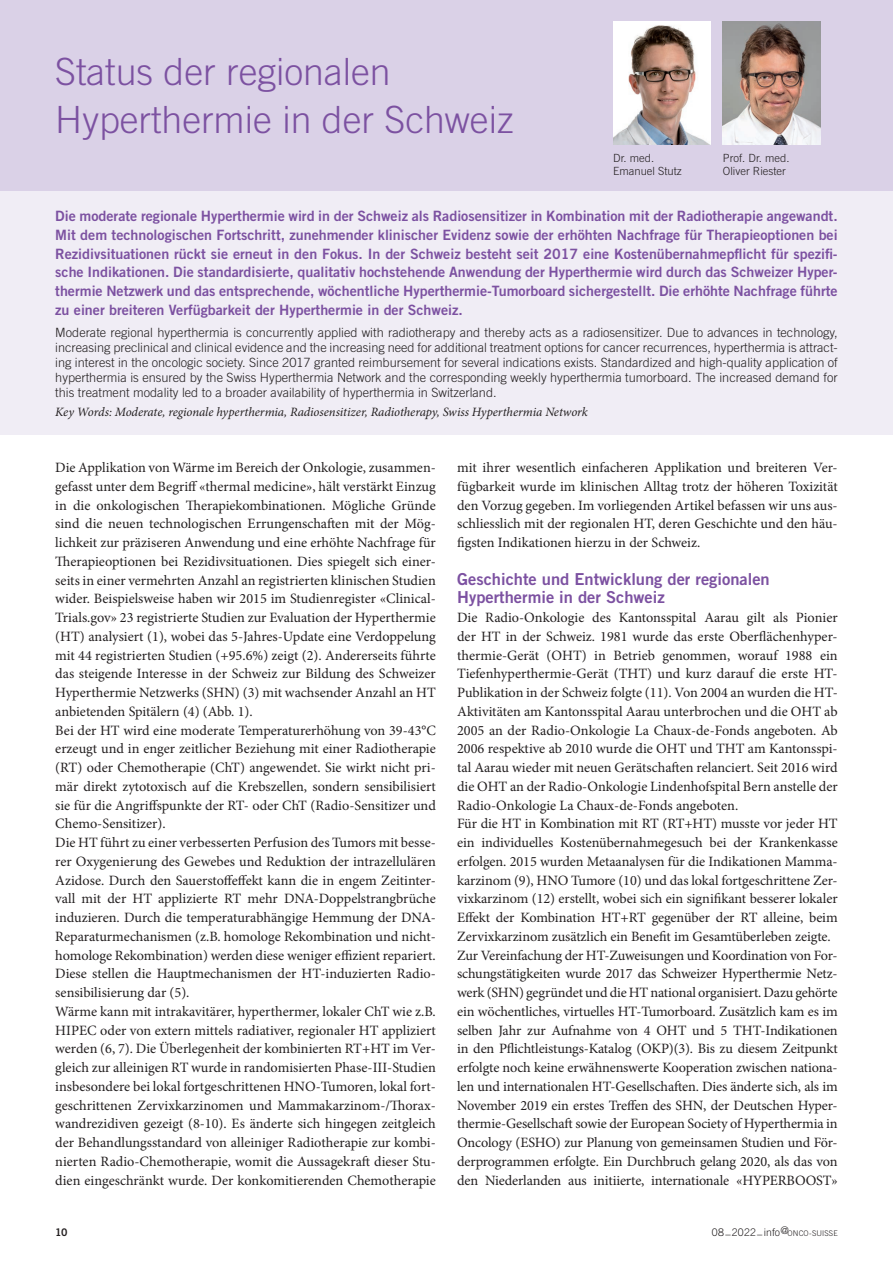
<style>
.page{position:relative;width:893px;height:1263px;background:#fff}
.page>*{position:absolute;margin:0;border:0;box-sizing:border-box;transform-origin:0 0}
.t1{font:300 37.5px/48px "Trade Gothic LT";color:#7c51a1}
.t2{font:16.5px "Trade Gothic LT Bold Two";color:#7c51a1}
.t3{font:14.25px/18.8px "Minion Pro";letter-spacing:-.005em;color:#231f20;text-align:justify}
.t4{font:14.25px/18.8px "Trade Gothic LT Bold Two";color:#7c51a1;text-align:justify}
.t5{font:300 12.75px/15px "Trade Gothic LT";color:#231f20;text-align:justify}
.t6{font:italic 12.75px "Minion Pro";letter-spacing:-.005em;color:#231f20}
.t7{font:300 11.25px "Trade Gothic LT";color:#231f20}
.t8{font:300 10.5px "Trade Gothic LT";letter-spacing:.02em;color:#231f20}
.t9{font:10.5px "Trade Gothic LT Bold Two";color:#231f20}
.s1{font-size:7.8px}
</style>
<div class="page">
<div style="left:0;top:191px;width:893px;height:243px;background:#f0edf5"></div>
<div style="left:0;top:0;width:893px;height:191px;background:#dad1e7"></div>
<img style="left:723px;top:21px;width:98px;height:124px">
<img style="left:613px;top:21px;width:98px;height:124px">
<p class="t1" style="left:55px;top:47px;width:460px">Status der regionalen<br>Hyperthermie in der Schweiz</p>
<p class="t7" style="left:613px;top:151px;width:43px">Dr. med.</p>
<p class="t7" style="left:613px;top:165px;width:70px">Emanuel Stutz</p>
<p class="t7" style="left:723px;top:151px;width:68px">Prof. Dr. med.</p>
<p class="t7" style="left:723px;top:165px;width:65px">Oliver Riester</p>
<p class="t4" style="left:55px;top:206px;width:784px">Die moderate regionale Hyperthermie wird in der Schweiz als Radiosensitizer in Kombination mit der Radiotherapie angewandt.<br>Mit dem technologischen Fortschritt, zunehmender klinischer Evidenz sowie der erhöhten Nachfrage für Therapieoptionen bei Rezidivsituationen rückt sie erneut in den Fokus. In der Schweiz besteht seit 2017 eine Kostenübernahmepflicht für spezifi&shy;sche Indikationen. Die standardisierte, qualitativ hochstehende Anwendung der Hyperthermie wird durch das Schweizer Hyper&shy;thermie Netzwerk und das entsprechende, wöchentliche Hyperthermie-Tumorboard sichergestellt. Die erhöhte Nachfrage führte zu einer breiteren Verfügbarkeit der Hyperthermie in der Schweiz.</p>
<p class="t5" style="left:55px;top:325px;width:784px">Moderate regional hyperthermia is concurrently applied with radiotherapy and thereby acts as a radiosensitizer. Due to advances in technology, increasing preclinical and clinical evidence and the increasing need for additional treatment options for cancer recurrences, hyperthermia is attract&shy;ing interest in the oncologic society. Since 2017 granted reimbursement for several indications exists. Standardized and high-quality application of hyperthermia is ensured by the Swiss Hyperthermia Network and the corresponding weekly hyperthermia tumorboard. The increased demand for this treatment modality led to a broader availability of hyperthermia in Switzerland.</p>
<p class="t6" style="left:55px;top:403px;width:534px">Key Words: Moderate, regionale hyperthermia, Radiosensitizer, Radiotherapy, Swiss Hyperthermia Network</p>
<p class="t3" style="left:55px;top:458px;width:382px">Die Applikation von Wärme im Bereich der Onkologie, zusammen&shy;gefasst unter dem Begriff «thermal medicine», hält verstärkt Einzug in die onkologischen Therapiekombinationen. Mögliche Gründe sind die neuen technologischen Errungenschaften mit der Mög&shy;lichkeit zur präziseren Anwendung und eine erhöhte Nachfrage für Therapieoptionen bei Rezidivsituationen. Dies spiegelt sich einer&shy;seits in einer vermehrten Anzahl an registrierten klinischen Studien wider. Beispielsweise haben wir 2015 im Studienregister «Clinical-Trials.gov» 23 registrierte Studien zur Evaluation der Hyperthermie (HT) analysiert (1), wobei das 5-Jahres-Update eine Verdoppelung mit 44 registrierten Studien (+95.6%) zeigt (2). Andererseits führte das steigende Interesse in der Schweiz zur Bildung des Schweizer Hyperthermie Netzwerks (SHN) (3) mit wachsender Anzahl an HT anbietenden Spitälern (4) (Abb. 1).</p>
<p class="t3" style="left:55px;top:721px;width:382px">Bei der HT wird eine moderate Temperaturerhöhung von 39-43°C erzeugt und in enger zeitlicher Beziehung mit einer Radiotherapie (RT) oder Chemotherapie (ChT) angewendet. Sie wirkt nicht pri&shy;mär direkt zytotoxisch auf die Krebszellen, sondern sensibilisiert sie für die Angriffspunkte der RT- oder ChT (Radio-Sensitizer und Chemo-Sensitizer).</p>
<p class="t3" style="left:55px;top:833px;width:382px">Die HT führt zu einer verbesserten Perfusion des Tumors mit besse&shy;rer Oxygenierung des Gewebes und Reduktion der intrazellulären Azidose. Durch den Sauerstoffeffekt kann die in engem Zeitinter&shy;vall mit der HT applizierte RT mehr DNA-Doppelstrangbrüche induzieren. Durch die temperaturabhängige Hemmung der DNA-Reparaturmechanismen (z.B. homologe Rekombination und nicht&shy;homologe Rekombination) werden diese weniger effizient repariert.<br>Diese stellen die Hauptmechanismen der HT-induzierten Radio&shy;sensibilisierung dar (5).</p>
<p class="t3" style="left:55px;top:1002px;width:382px">Wärme kann mit intrakavitärer, hyperthermer, lokaler ChT wie z.B.<br>HIPEC oder von extern mittels radiativer, regionaler HT appliziert werden (6, 7). Die Überlegenheit der kombinierten RT+HT im Ver&shy;gleich zur alleinigen RT wurde in randomisierten Phase-III-Studien insbesondere bei lokal fortgeschrittenen HNO-Tumoren, lokal fort&shy;geschrittenen Zervixkarzinomen und Mammakarzinom-/Thorax&shy;wandrezidiven gezeigt (8-10). Es änderte sich hingegen zeitgleich der Behandlungsstandard von alleiniger Radiotherapie zur kombi&shy;nierten Radio-Chemotherapie, womit die Aussagekraft dieser Stu&shy;dien eingeschränkt wurde. Der konkomitierenden Chemotherapie</p>
<p class="t3" style="left:457px;top:458px;width:382px">mit ihrer wesentlich einfacheren Applikation und breiteren Ver&shy;fügbarkeit wurde im klinischen Alltag trotz der höheren Toxizität den Vorzug gegeben. Im vorliegenden Artikel befassen wir uns aus&shy;schliesslich mit der regionalen HT, deren Geschichte und den häu&shy;figsten Indikationen hierzu in der Schweiz.</p>
<p class="t2" style="left:457px;top:568px;width:314px">Geschichte und Entwicklung der regionalen</p>
<p class="t2" style="left:457px;top:587px;width:209px">Hyperthermie in der Schweiz</p>
<p class="t3" style="left:457px;top:608px;width:382px">Die Radio-Onkologie des Kantonsspital Aarau gilt als Pionier der HT in der Schweiz. 1981 wurde das erste Oberflächenhyper&shy;thermie-Gerät (OHT) in Betrieb genommen, worauf 1988 ein Tiefenhyperthermie-Gerät (THT) und kurz darauf die erste HT-Publikation in der Schweiz folgte (11). Von 2004 an wurden die HT-Aktivitäten am Kantonsspital Aarau unterbrochen und die OHT ab 2005 an der Radio-Onkologie La Chaux-de-Fonds angeboten. Ab 2006 respektive ab 2010 wurde die OHT und THT am Kantonsspi&shy;tal Aarau wieder mit neuen Gerätschaften relanciert. Seit 2016 wird die OHT an der Radio-Onkologie Lindenhofspital Bern anstelle der Radio-Onkologie La Chaux-de-Fonds angeboten.</p>
<p class="t3" style="left:457px;top:814px;width:382px">Für die HT in Kombination mit RT (RT+HT) musste vor jeder HT ein individuelles Kostenübernahmegesuch bei der Krankenkasse erfolgen. 2015 wurden Metaanalysen für die Indikationen Mamma&shy;karzinom (9), HNO Tumore (10) und das lokal fortgeschrittene Zer&shy;vixkarzinom (12) erstellt, wobei sich ein signifikant besserer lokaler Effekt der Kombination HT+RT gegenüber der RT alleine, beim Zervixkarzinom zusätzlich ein Benefit im Gesamtüberleben zeigte.</p>
<p class="t3" style="left:457px;top:946px;width:382px">Zur Vereinfachung der HT-Zuweisungen und Koordination von For&shy;schungstätigkeiten wurde 2017 das Schweizer Hyperthermie Netz&shy;werk (SHN) gegründet und die HT national organisiert. Dazu gehörte ein wöchentliches, virtuelles HT-Tumorboard. Zusätzlich kam es im selben Jahr zur Aufnahme von 4 OHT und 5 THT-Indikationen in den Pflichtleistungs-Katalog (OKP)(3). Bis zu diesem Zeitpunkt erfolgte noch keine erwähnenswerte Kooperation zwischen nationa&shy;len und internationalen HT-Gesellschaften. Dies änderte sich, als im November 2019 ein erstes Treffen des SHN, der Deutschen Hyper&shy;thermie-Gesellschaft sowie der European Society of Hyperthermia in Oncology (ESHO) zur Planung von gemeinsamen Studien und För&shy;derprogrammen erfolgte. Ein Durchbruch gelang 2020, als das von den Niederlanden aus initiierte, internationale «HYPERBOOST»</p>
<p class="t9" style="left:55px;top:1225px;width:14px">10</p>
<p class="t8" style="left:712px;top:1226px;width:127px">08_2022_info@<span class="s1">ONCO-SUISSE</span></p>
</div>
